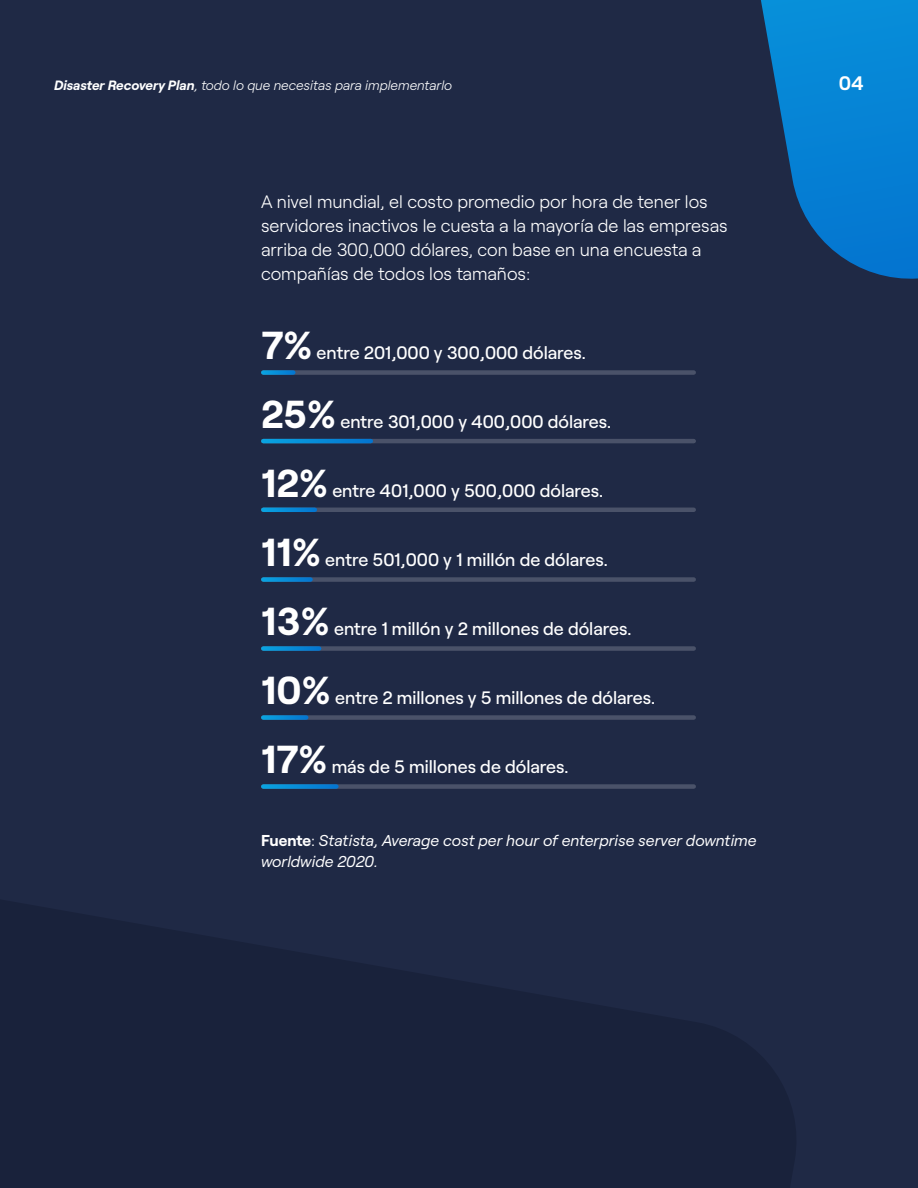
<style>
.page{position:relative;width:918px;height:1188px;background:#1f2945}
.page>*{position:absolute;margin:0;border:0;box-sizing:border-box;transform-origin:0 0}
.t1{font:600 19.5px "Roobert";color:#fff}
.t2{font:500 18px "Roobert";color:#fff}
.t3{font:300 18px/24px "Roobert";color:#fff}
.t4{font:italic 15.75px/21px "Roobert";color:#fff}
.t5{font:italic 300 13.5px "Roobert";color:#fff}
.s1{font-weight:700}
.s2{font-weight:700;font-size:39px}
.s3{font-weight:700;font-style:normal}
.s4{font-style:normal}
</style>
<div class="page">
<div style="left:263px;top:370px;width:431px;height:5px;background:#4a5269"></div>
<svg style="left:263px;top:370px;width:30px;height:5px"></svg>
<hr style="left:263px;top:439px;width:431px;height:4px;background:#4a5269">
<svg style="left:263px;top:439px;width:108px;height:4px"></svg>
<hr style="left:263px;top:508px;width:431px;height:4px;background:#4a5269">
<svg style="left:263px;top:508px;width:52px;height:4px"></svg>
<div style="left:263px;top:577px;width:431px;height:5px;background:#4a5269"></div>
<svg style="left:263px;top:577px;width:48px;height:5px"></svg>
<div style="left:263px;top:646px;width:431px;height:5px;background:#4a5269"></div>
<svg style="left:263px;top:646px;width:56px;height:5px"></svg>
<div style="left:263px;top:715px;width:431px;height:5px;background:#4a5269"></div>
<svg style="left:263px;top:715px;width:43px;height:5px"></svg>
<div style="left:263px;top:784px;width:431px;height:5px;background:#4a5269"></div>
<svg style="left:263px;top:784px;width:73px;height:5px"></svg>
<svg style="left:761px;top:0;width:157px;height:279px"></svg>
<p class="t5" style="left:54px;top:75px;width:400px"><span class="s1">Disaster Recovery Plan</span>, todo lo que necesitas para implementarlo</p>
<p class="t1" style="left:839px;top:68px;width:27px">04</p>
<p class="t3" style="left:261px;top:188px;width:468px">A nivel mundial, el costo promedio por hora de tener los servidores inactivos le cuesta a la mayoría de las empresas arriba de 300,000 dólares, con base en una encuesta a compañías de todos los tamaños:</p>
<p class="t2" style="left:261px;top:339px;width:327px"><span class="s2">7%</span> entre 201,000 y 300,000 dólares.</p>
<p class="t2" style="left:261px;top:408px;width:352px"><span class="s2">25%</span> entre 301,000 y 400,000 dólares.</p>
<p class="t2" style="left:261px;top:477px;width:344px"><span class="s2">12%</span> entre 401,000 y 500,000 dólares.</p>
<p class="t2" style="left:261px;top:546px;width:349px"><span class="s2">11%</span> entre 501,000 y 1 millón de dólares.</p>
<p class="t2" style="left:261px;top:615px;width:372px"><span class="s2">13%</span> entre 1 millón y 2 millones de dólares.</p>
<p class="t2" style="left:261px;top:684px;width:396px"><span class="s2">10%</span> entre 2 millones y 5 millones de dólares.</p>
<p class="t2" style="left:261px;top:753px;width:309px"><span class="s2">17%</span> más de 5 millones de dólares.</p>
<p class="t4" style="left:261px;top:829px;width:497px"><span class="s3">Fuente</span><span class="s4">:</span> Statista, Average cost per hour of enterprise server downtime worldwide 2020.</p>
</div>
